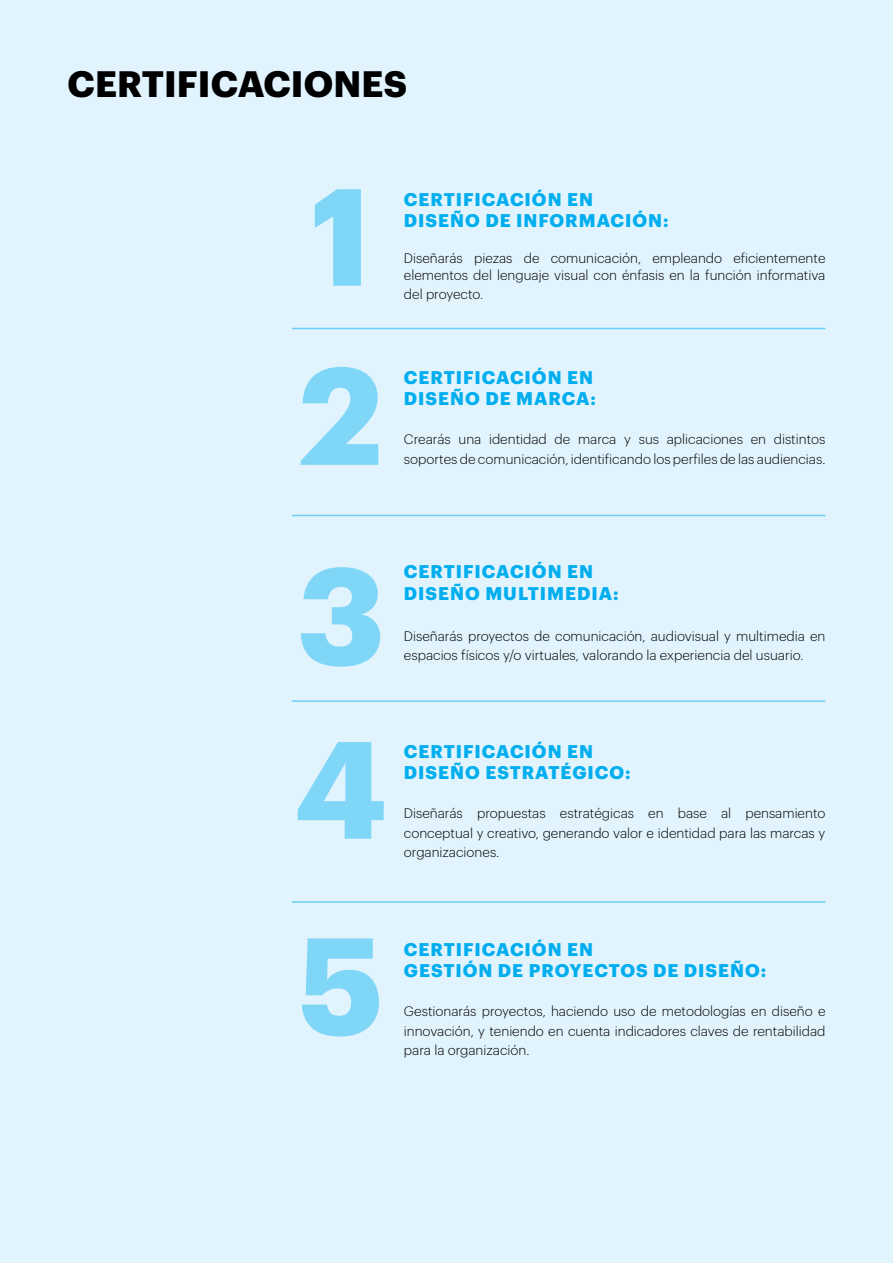
<style>
.page{position:relative;width:893px;height:1263px;background:#e1f4fd}
.page>*{position:absolute;margin:0;border:0;box-sizing:border-box;transform-origin:0 0}
.t1{font:700 135px "Graphik";color:#80d6f7}
.t2{font:700 36px "Graphik";letter-spacing:.005em;color:#000}
.t3{font:700 18px/21.6px "Graphik";letter-spacing:.055em;color:#00aeef}
.t4{font:300 13.5px/19.5px "Graphik";color:#000}
</style>
<div class="page">
<hr style="left:292px;top:328px;width:533px;height:1px;background:#6dcff6">
<hr style="left:292px;top:515px;width:533px;height:1px;background:#6dcff6">
<hr style="left:292px;top:700px;width:533px;height:2px;background:#6dcff6">
<hr style="left:292px;top:901px;width:533px;height:2px;background:#6dcff6">
<h2 class="t2" style="left:68px;top:56px;width:341px">CERTIFICACIONES</h2>
<h1 class="t1" style="left:311px;top:132px;width:62px">1</h1>
<h1 class="t1" style="left:300px;top:311px;width:85px">2</h1>
<h3 class="t3" style="left:404px;top:187px;width:266px">CERTIFICACIÓN EN<br>DISEÑO DE INFORMACIÓN:</h3>
<p class="t4" style="left:404px;top:249px;width:423px;line-height:16.5px">Diseñarás piezas de comunicación, empleando eficientemente elementos del lenguaje visual con énfasis en la función informativa</p>
<p class="t4" style="left:404px;top:284px;width:81px">del proyecto.</p>
<h3 class="t3" style="left:404px;top:365px;width:193px">CERTIFICACIÓN EN<br>DISEÑO DE MARCA:</h3>
<p class="t4" style="left:404px;top:429px;width:423px">Crearás una identidad de marca y sus aplicaciones en distintos soportes de comunicación, identificando los perfiles de las audiencias.</p>
<h1 class="t1" style="left:297px;top:511px;width:90px">3</h1>
<h3 class="t3" style="left:404px;top:559px;width:216px">CERTIFICACIÓN EN<br>DISEÑO MULTIMEDIA:</h3>
<p class="t4" style="left:404px;top:625px;width:423px">Diseñarás proyectos de comunicación, audiovisual y multimedia en espacios físicos y/o virtuales, valorando la experiencia del usuario.</p>
<h1 class="t1" style="left:295px;top:685px;width:93px">4</h1>
<h3 class="t3" style="left:404px;top:739px;width:228px">CERTIFICACIÓN EN<br>DISEÑO ESTRATÉGICO:</h3>
<p class="t4" style="left:404px;top:803px;width:423px;text-align:justify">Diseñarás propuestas estratégicas en base al pensamiento conceptual y creativo, generando valor e identidad para las marcas y organizaciones.</p>
<h1 class="t1" style="left:298px;top:881px;width:87px">5</h1>
<h3 class="t3" style="left:404px;top:937px;width:364px">CERTIFICACIÓN EN<br>GESTIÓN DE PROYECTOS DE DISEÑO:</h3>
<p class="t4" style="left:404px;top:1001px;width:423px;text-align:justify">Gestionarás proyectos, haciendo uso de metodologías en diseño e innovación, y teniendo en cuenta indicadores claves de rentabilidad para la organización.</p>
</div>
